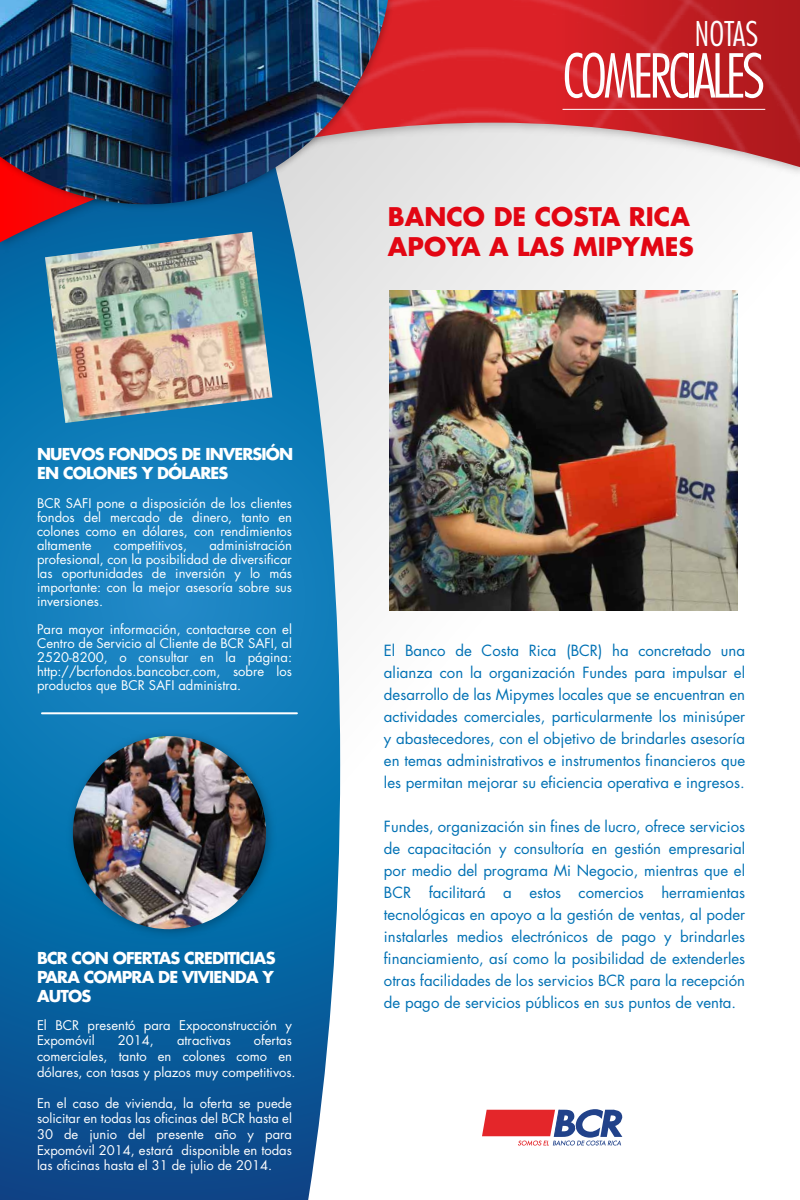
<style>
.page{position:relative;width:800px;height:1200px;background:#fff}
.page>*{position:absolute;margin:0;border:0;box-sizing:border-box;transform-origin:0 0}
.t1{font:300 condensed 58.9px "Futura Std";letter-spacing:-.06em;color:#fff}
.t2{font:300 condensed 33.2px "Futura Std";color:#fff}
.t3{font:700 25px/30px "Futura Std";color:#e20613}
.t4{font:700 16px/19.2px "Futura Std";letter-spacing:-.05em;color:#fff}
.t5{font:15px/22px "Futura Std";color:#0071b4;text-align:justify}
.t6{font:13px/14px "Futura Std";color:#fff;text-align:justify}
</style>
<div class="page">
<svg style="left:0;top:397px;width:340px;height:803px;background:#1c79b4"></svg>
<svg style="left:466px;top:205px;width:321px;height:37px"></svg>
<img style="left:466px;top:0;width:334px;height:205px">
<img style="left:0;top:0;width:466px;height:397px">
<img style="left:0;top:0;width:388px;height:204px">
<img style="left:0;top:665px;width:341px;height:459px">
<img style="left:73px;top:736px;width:193px;height:193px;border-radius:97px">
<hr style="left:42px;top:712px;width:255px;height:2px;background:#fff">
<svg style="left:482px;top:1109px;width:140px;height:37px"></svg>
<img style="left:45px;top:232px;width:227px;height:191px">
<img style="left:390px;top:290px;width:347px;height:321px">
<p class="t4" style="left:37px;top:444px;width:258px">NUEVOS FONDOS DE INVERSIÓN<br>EN COLONES Y DÓLARES</p>
<p class="t6" style="left:37px;top:496px;width:256px">BCR SAFI pone a disposición de los clientes fondos del mercado de dinero, tanto en colones como en dólares, con rendimientos altamente</p>
<p class="t6" style="left:37px;top:538px;width:257px;text-indent:172px">administración profesional, con la posibilidad de diversificar las oportunidades de inversión y lo más importante: con la mejor asesoría sobre sus inversiones.</p>
<p class="t6" style="left:37px;top:622px;width:256px">Para mayor información, contactarse con el Centro de Servicio al Cliente de BCR SAFI, al 2520-8200, o consultar en la página: http://bcrfondos.bancobcr.com, sobre los productos que BCR SAFI administra.</p>
<p class="t6" style="left:114px;top:538px;width:75px">competitivos,</p>
<p class="t4" style="left:37px;top:948px;width:240px;text-align:justify">BCR CON OFERTAS CREDITICIAS PARA COMPRA DE VIVIENDA Y AUTOS</p>
<p class="t6" style="left:37px;top:1017px;width:256px;line-height:15.6px">El BCR presentó para Expoconstrucción y<br>Expomóvil</p>
<p class="t6" style="left:37px;top:1033px;width:260px;line-height:15.6px;text-align:left;text-indent:217px">ofertas comerciales, tanto en colones como en dólares, con tasas y plazos muy competitivos.</p>
<p class="t6" style="left:37px;top:1095px;width:256px;line-height:15.6px">En el caso de vivienda, la oferta se puede solicitar en todas las oficinas del BCR hasta el 30 de junio del presente año y para Expomóvil 2014, estará disponible en todas las oficinas hasta el 31 de julio de 2014.</p>
<p class="t6" style="left:118px;top:1034px;width:38px">2014,</p>
<p class="t6" style="left:177px;top:1034px;width:55px">atractivas</p>
<h2 class="t2" style="left:695px;top:14px;width:65px">NOTAS</h2>
<h1 class="t1" style="left:563px;top:41px;width:204px">COMERCIALES</h1>
<h3 class="t3" style="left:388px;top:201px;width:307px">BANCO DE COSTA RICA<br>APOYA A LAS MIPYMES</h3>
<p class="t5" style="left:384px;top:640px;width:363px">El Banco de Costa Rica (BCR) ha concretado una alianza con la organización Fundes para impulsar el desarrollo de las Mipymes locales que se encuentran en actividades comerciales, particularmente los minisúper y abastecedores, con el objetivo de brindarles asesoría en temas administrativos e instrumentos financieros que les permitan mejorar su eficiencia operativa e ingresos.</p>
<p class="t5" style="left:384px;top:816px;width:363px">Fundes, organización sin fines de lucro, ofrece servicios de capacitación y consultoría en gestión empresarial por medio del programa Mi Negocio, mientras que el BCR facilitará a estos comercios herramientas tecnológicas en apoyo a la gestión de ventas, al poder instalarles medios electrónicos de pago y brindarles financiamiento, así como la posibilidad de extenderles otras facilidades de los servicios BCR para la recepción de pago de servicios públicos en sus puntos de venta.</p>
</div>
